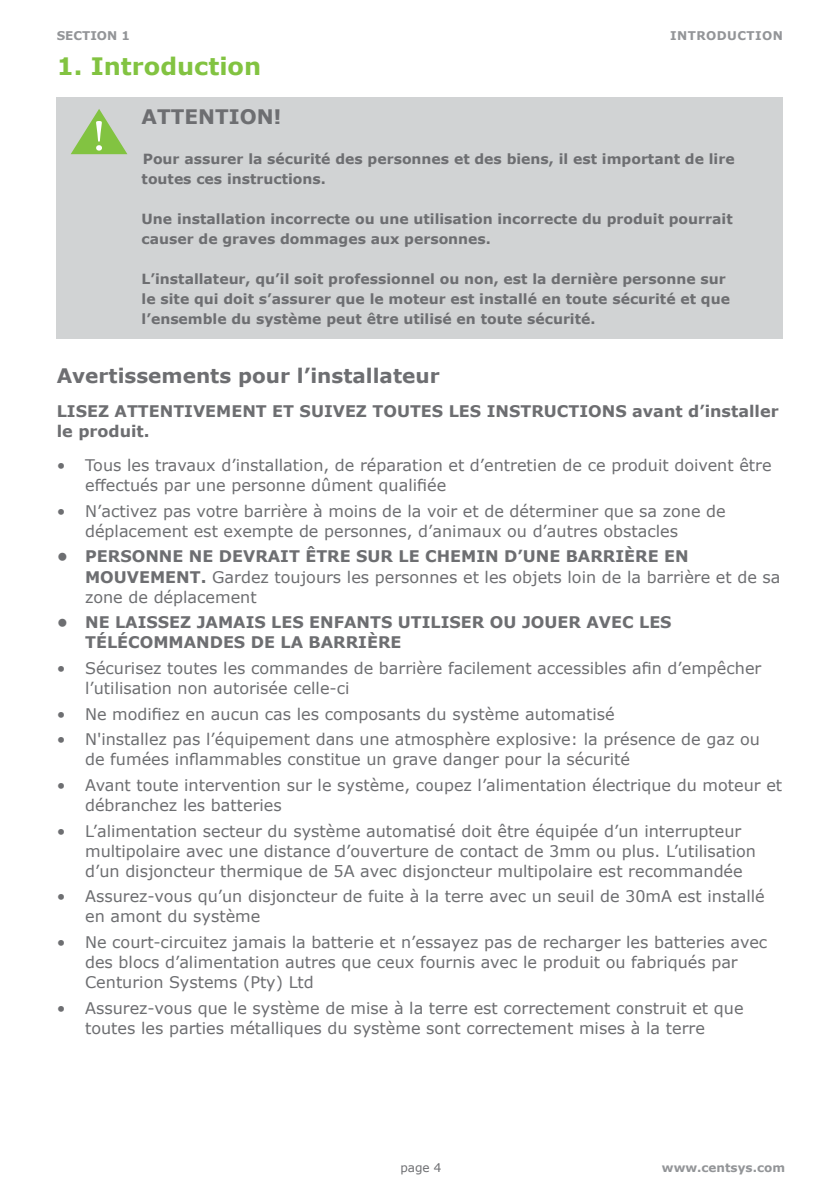
<style>
.page{position:relative;width:840px;height:1191px;background:#fff}
.page>*{position:absolute;margin:0;border:0;box-sizing:border-box;transform-origin:0 0}
.t1{font:700 24px "Verdana";color:#82c341}
.t2{font:700 20px "Verdana";color:#6d6e71}
.t3{font:16px/20px "Verdana";color:#6d6e71}
.t4{font:700 16px/20px "Verdana";color:#6d6e71}
.t5{font:700 14px/20px "Verdana";color:#6d6e71}
.t6{font:700 12px "Verdana";color:#939598}
.t7{font:700 12px "Verdana";letter-spacing:.035em;color:#939598}
.t8{font:12px "Verdana";color:#6d6e71}
.s1{font-weight:700}
</style>
<div class="page">
<div style="left:57px;top:97px;width:725px;height:242px;background:#d1d3d4"></div>
<svg style="left:71px;top:109px;width:56px;height:45px"></svg>
<p class="t6" style="left:57px;top:27px;width:75px">SECTION 1</p>
<p class="t7" style="left:670px;top:27px;width:114px">INTRODUCTION</p>
<h1 class="t1" style="left:57px;top:49px;width:206px">1. Introduction</h1>
<p class="t2" style="left:141px;top:103px;width:141px">ATTENTION!</p>
<p class="t5" style="left:141px;top:149px;width:594px">Pour assurer la sécurité des personnes et des biens, il est important de lire toutes ces instructions.</p>
<p class="t5" style="left:141px;top:209px;width:592px">Une installation incorrecte ou une utilisation incorrecte du produit pourrait causer de graves dommages aux personnes.</p>
<p class="t5" style="left:141px;top:269px;width:589px">L’installateur, qu’il soit professionnel ou non, est la dernière personne sur le site qui doit s’assurer que le moteur est installé en toute sécurité et que l’ensemble du système peut être utilisé en toute sécurité.</p>
<p class="t2" style="left:57px;top:361px;width:384px">Avertissements pour l’installateur</p>
<p class="t4" style="left:57px;top:401px;width:723px">LISEZ ATTENTIVEMENT ET SUIVEZ TOUTES LES INSTRUCTIONS avant d’installer le produit.</p>
<p class="t3" style="left:85px;top:455px;width:687px;text-indent:-28px">• Tous les travaux d’installation, de réparation et d’entretien de ce produit doivent être effectués par une personne dûment qualifiée</p>
<p class="t3" style="left:85px;top:501px;width:641px;text-indent:-28px">• N’activez pas votre barrière à moins de la voir et de déterminer que sa zone de déplacement est exempte de personnes, d’animaux ou d’autres obstacles</p>
<p class="t3" style="left:85px;top:546px;width:696px;text-indent:-28px"><span class="s1">• PERSONNE NE DEVRAIT ÊTRE SUR LE CHEMIN D’UNE BARRIÈRE EN<br>MOUVEMENT.</span> Gardez toujours les personnes et les objets loin de la barrière et de sa zone de déplacement</p>
<p class="t4" style="left:85px;top:612px;width:587px;text-indent:-28px">• NE LAISSEZ JAMAIS LES ENFANTS UTILISER OU JOUER AVEC LES<br>TÉLÉCOMMANDES DE LA BARRIÈRE</p>
<p class="t3" style="left:85px;top:658px;width:677px;text-indent:-28px">• Sécurisez toutes les commandes de barrière facilement accessibles afin d’empêcher l’utilisation non autorisée celle-ci</p>
<p class="t3" style="left:57px;top:703px;width:559px">• Ne modifiez en aucun cas les composants du système automatisé</p>
<p class="t3" style="left:85px;top:729px;width:676px;text-indent:-28px">• N'installez pas l’équipement dans une atmosphère explosive: la présence de gaz ou de fumées inflammables constitue un grave danger pour la sécurité</p>
<p class="t3" style="left:85px;top:775px;width:698px;text-indent:-28px">• Avant toute intervention sur le système, coupez l’alimentation électrique du moteur et débranchez les batteries</p>
<p class="t3" style="left:85px;top:820px;width:672px;text-indent:-28px">• L’alimentation secteur du système automatisé doit être équipée d’un interrupteur multipolaire avec une distance d’ouverture de contact de 3mm ou plus. L’utilisation d’un disjoncteur thermique de 5A avec disjoncteur multipolaire est recommandée</p>
<p class="t3" style="left:85px;top:886px;width:680px;text-indent:-28px">• Assurez-vous qu’un disjoncteur de fuite à la terre avec un seuil de 30mA est installé en amont du système</p>
<p class="t3" style="left:85px;top:932px;width:683px;text-indent:-28px">• Ne court-circuitez jamais la batterie et n’essayez pas de recharger les batteries avec des blocs d’alimentation autres que ceux fournis avec le produit ou fabriqués par<br>Centurion Systems (Pty) Ltd</p>
<p class="t3" style="left:85px;top:997px;width:659px;text-indent:-28px">• Assurez-vous que le système de mise à la terre est correctement construit et que toutes les parties métalliques du système sont correctement mises à la terre</p>
<p class="t8" style="left:400px;top:1159px;width:43px">page 4</p>
<p class="t6" style="left:661px;top:1159px;width:124px">www.centsys.com</p>
</div>
